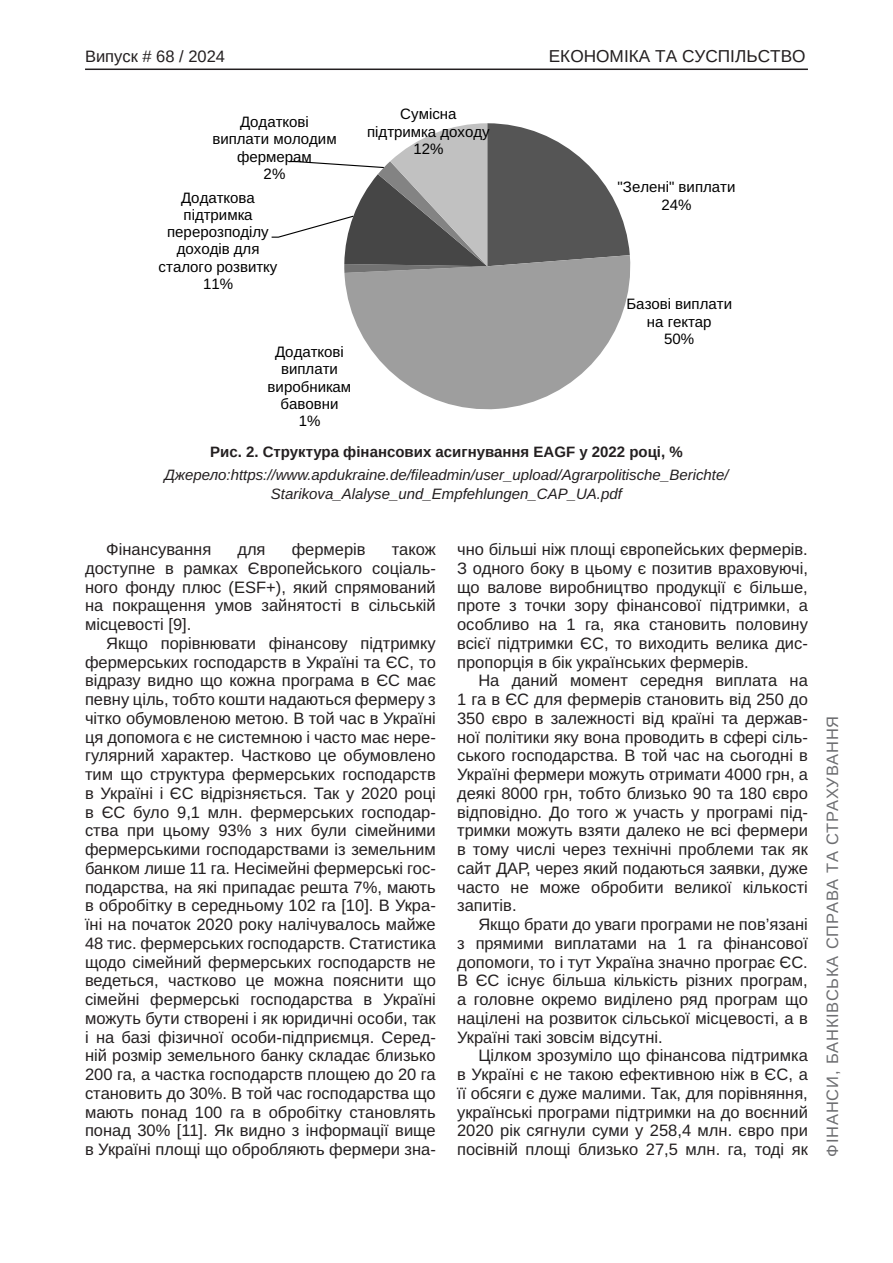
<style>
.page{position:relative;width:893px;height:1263px;background:#fff}
.page>*{position:absolute;margin:0;border:0;box-sizing:border-box;transform-origin:0 0}
.t1{font:17.25px "Arimo";color:#231f20}
.Текст_основной_G{font:16.5px/18.8px "Arimo";color:#231f20;text-align:justify}
.t2{font:16.5px "Arimo";letter-spacing:.05em;color:#6c6d70}
.t3{font:16.5px "Arimo";color:#231f20}
.t4{font:15px/17.2px "Arimo Roman";color:#000;text-align:center}
.Джерело{font:italic 15px/18.8px "Arimo";color:#231f20;text-align:center}
.Рисунок_N{font:700 15px "Arimo";color:#231f20}
</style>
<div class="page">
<hr style="left:85px;top:69px;width:723px;height:1px;background:#231f20">
<svg style="left:344px;top:260px;width:287px;height:150px;fill:#9e9e9e"></svg>
<svg style="left:271px;top:123px;width:359px;height:150px"></svg>
<p class="t3" style="left:85px;top:47px;width:142px">Випуск # 68 / 2024</p>
<p class="t1" style="left:549px;top:47px;width:258px">ЕКОНОМІКА ТА СУСПІЛЬСТВО</p>
<p class="t4" style="left:212px;top:114px;width:126px">Додаткові виплати молодим фермерам<br>2%</p>
<p class="t4" style="left:367px;top:106px;width:124px">Сумісна підтримка доходу<br>12%</p>
<p class="t4" style="left:159px;top:189px;width:120px">Додаткова підтримка перерозподілу доходів для сталого розвитку<br>11%</p>
<p class="t4" style="left:268px;top:343px;width:85px">Додаткові виплати виробникам бавовни<br>1%</p>
<p class="t4" style="left:618px;top:179px;width:119px">"Зелені" виплати<br>24%</p>
<p class="t4" style="left:626px;top:296px;width:107px">Базові виплати на гектар<br>50%</p>
<p class="Рисунок_N" style="left:210px;top:442px;width:474px">Рис. 2. Структура фінансових асигнування EAGF у 2022 році, %</p>
<p class="Джерело" style="left:164px;top:466px;width:566px">Джерело:https://www.apdukraine.de/fileadmin/user_upload/Agrarpolitische_Berichte/<br>Starikova_Alalyse_und_Empfehlungen_CAP_UA.pdf</p>
<p class="Текст_основной_G" style="left:106px;top:540px;width:107px">Фінансування</p>
<p class="Текст_основной_G" style="left:237px;top:540px;width:30px">для</p>
<p class="Текст_основной_G" style="left:292px;top:540px;width:76px">фермерів</p>
<p class="Текст_основной_G" style="left:85px;top:540px;width:352px;text-indent:307px">також доступне в рамках Європейського соціаль&shy;ного фонду плюс (ESF+), який спрямований на покращення умов зайнятості в сільській місцевості [9].</p>
<p class="Текст_основной_G" style="left:85px;top:634px;width:352px;text-indent:21px">Якщо порівнювати фінансову підтримку фермерських господарств в Україні та ЄС, то відразу видно що кожна програма в ЄС має певну ціль, тобто кошти надаються фермеру з чітко обумовленою метою. В той час в Україні ця допомога є не системною і часто має нере&shy;гулярний характер. Частково це обумовлено тим що структура фермерських господарств в Україні і ЄС відрізняється. Так у 2020 році в ЄС було 9,1 млн. фермерських господар&shy;ства при цьому 93% з них були сімейними фермерськими господарствами із земельним банком лише 11 га. Несімейні фермерські гос&shy;подарства, на які припадає решта 7%, мають в обробітку в середньому 102 га [10]. В Укра&shy;їні на початок 2020 року налічувалось майже 48 тис. фермерських господарств. Статистика щодо сімейний фермерських господарств не ведеться, частково це можна пояснити що сімейні фермерські господарства в Україні можуть бути створені і як юридичні особи, так і на базі фізичної особи-підприємця. Серед&shy;ній розмір земельного банку складає близько 200 га, а частка господарств площею до 20 га становить до 30%. В той час господарства що мають понад 100 га в обробітку становлять понад 30% [11]. Як видно з інформації вище в Україні площі що обробляють фермери зна-</p>
<p class="Текст_основной_G" style="left:457px;top:540px;width:352px">чно більші ніж площі європейських фермерів.<br>З одного боку в цьому є позитив враховуючі, що валове виробництво продукції є більше, проте з точки зору фінансової підтримки, а особливо на 1 га, яка становить половину всієї підтримки ЄС, то виходить велика дис&shy;пропорція в бік українських фермерів.</p>
<p class="Текст_основной_G" style="left:457px;top:671px;width:352px;text-indent:21px">На даний момент середня виплата на 1 га в ЄС для фермерів становить від 250 до 350 євро в залежності від країні та держав&shy;ної політики яку вона проводить в сфері сіль&shy;ського господарства. В той час на сьогодні в Україні фермери можуть отримати 4000 грн, а деякі 8000 грн, тобто близько 90 та 180 євро відповідно. До того ж участь у програмі під&shy;тримки можуть взяти далеко не всі фермери в тому числі через технічні проблеми так як сайт ДАР, через який подаються заявки, дуже часто не може обробити великої кількості запитів.</p>
<p class="Текст_основной_G" style="left:457px;top:915px;width:352px;text-indent:21px">Якщо брати до уваги програми не пов’язані з прямими виплатами на 1 га фінансової допомоги, то і тут Україна значно програє ЄС.<br>В ЄС існує більша кількість різних програм, а головне окремо виділено ряд програм що націлені на розвиток сільської місцевості, а в Україні такі зовсім відсутні.</p>
<p class="Текст_основной_G" style="left:457px;top:1046px;width:352px;text-indent:21px">Цілком зрозуміло що фінансова підтримка в Україні є не такою ефективною ніж в ЄС, а її обсяги є дуже малими. Так, для порівняння, українські програми підтримки на до воєнний 2020 рік сягнули суми у 258,4 млн. євро при посівній площі близько 27,5 млн. га, тоді як</p>
<p class="t2" style="left:823px;top:1157px;width:442px;rotate:-90deg">ФІНАНСИ, БАНКІВСЬКА СПРАВА ТА СТРАХУВАННЯ</p>
</div>
